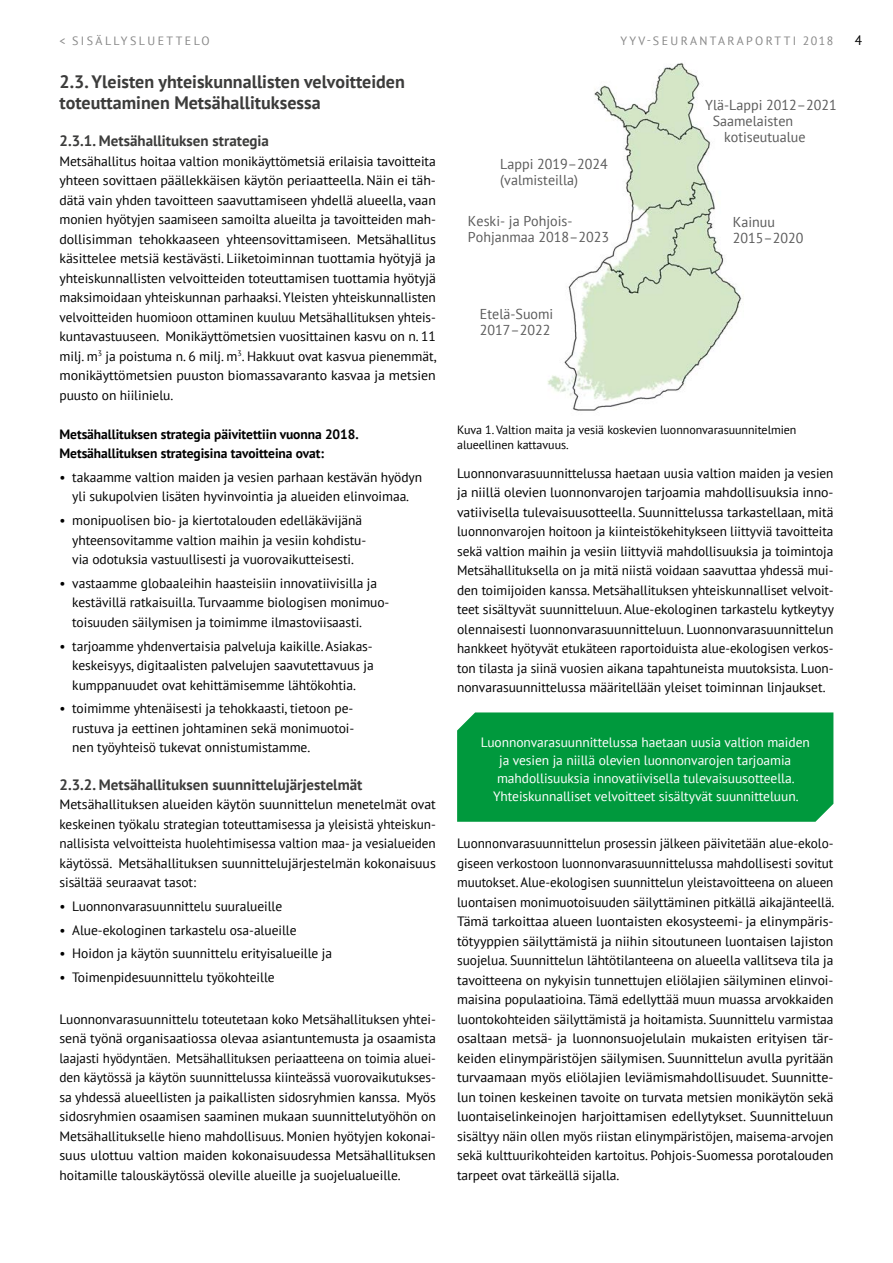
<style>
.page{position:relative;width:893px;height:1263px;background:#fff}
.page>*{position:absolute;margin:0;border:0;box-sizing:border-box;transform-origin:0 0}
.t1{font:700 18px/21px "PT Sans";color:#3c3c3b}
.t2{font:700 15px "PT Sans";color:#3c3c3b}
.t3{font:14.25px/15.8px "PT Sans";color:#5a5a5a}
.t4{font:13.5px/19.5px "PT Sans";letter-spacing:-.005em;color:#000;text-align:justify}
.t5{font:13.5px/18px "PT Sans";letter-spacing:-.005em;color:#fff;text-align:center}
.t6{font:700 13.5px/19.5px "PT Sans";letter-spacing:-.005em;color:#000}
.t7{font:12px/15px "PT Sans";letter-spacing:-.005em;color:#000}
.t8{font:12px "PT Sans";letter-spacing:.2em;color:#878787}
</style>
<div class="page">
<div style="left:457px;top:712px;width:376px;height:110px;background:#00993d"></div>
<img style="left:547px;top:63px;width:195px;height:348px">
<p class="t8" style="left:60px;top:33px;width:152px">&lt; SISÄLLYSLUETTELO</p>
<p class="t8" style="left:620px;top:33px;width:215px">YYV-SEURANTARAPORTTI 2018</p>
<p class="t4" style="left:855px;top:31px;width:9px">4</p>
<h1 class="t1" style="left:60px;top:70px;width:347px">2.3. Yleisten yhteiskunnallisten velvoitteiden toteuttaminen Metsähallituksessa</h1>
<p class="t2" style="left:60px;top:131px;width:211px">2.3.1. Metsähallituksen strategia</p>
<p class="t4" style="left:60px;top:151px;width:379px">Metsähallitus hoitaa valtion monikäyttömetsiä erilaisia tavoitteita yhteen sovittaen päällekkäisen käytön periaatteella. Näin ei täh&shy;dätä vain yhden tavoitteen saavuttamiseen yhdellä alueella, vaan monien hyötyjen saamiseen samoilta alueilta ja tavoitteiden mah&shy;dollisimman tehokkaaseen yhteensovittamiseen. Metsähallitus käsittelee metsiä kestävästi. Liiketoiminnan tuottamia hyötyjä ja yhteiskunnallisten velvoitteiden toteuttamisen tuottamia hyötyjä maksimoidaan yhteiskunnan parhaaksi. Yleisten yhteiskunnallisten velvoitteiden huomioon ottaminen kuuluu Metsähallituksen yhteis&shy;kuntavastuuseen. Monikäyttömetsien vuosittainen kasvu on n. 11 milj. m<sup>3</sup> ja poistuma n. 6 milj. m<sup>3</sup>. Hakkuut ovat kasvua pienemmät, monikäyttömetsien puuston biomassavaranto kasvaa ja metsien puusto on hiilinielu.</p>
<p class="t6" style="left:60px;top:424px;width:301px">Metsähallituksen strategia päivitettiin vuonna 2018.<br>Metsähallituksen strategisina tavoitteina ovat:</p>
<p class="t4" style="left:60px;top:467px;width:364px;text-align:center">• takaamme valtion maiden ja vesien parhaan kestävän hyödyn yli sukupolvien lisäten hyvinvointia ja alueiden elinvoimaa.</p>
<p class="t4" style="left:72px;top:510px;width:295px;text-align:left;text-indent:-13px">• monipuolisen bio- ja kiertotalouden edelläkävijänä yhteensovitamme valtion maihin ja vesiin kohdistu&shy;via odotuksia vastuullisesti ja vuorovaikutteisesti.</p>
<p class="t4" style="left:72px;top:573px;width:319px;text-align:left;text-indent:-13px">• vastaamme globaaleihin haasteisiin innovatiivisilla ja kestävillä ratkaisuilla. Turvaamme biologisen monimuo&shy;toisuuden säilymisen ja toimimme ilmastoviisaasti.</p>
<p class="t4" style="left:72px;top:636px;width:303px;text-indent:-13px">• tarjoamme yhdenvertaisia palveluja kaikille. Asiakas&shy;keskeisyys, digitaalisten palvelujen saavutettavuus ja kumppanuudet ovat kehittämisemme lähtökohtia.</p>
<p class="t4" style="left:72px;top:698px;width:284px;text-indent:-13px">• toimimme yhtenäisesti ja tehokkaasti, tietoon pe&shy;rustuva ja eettinen johtaminen sekä monimuotoi&shy;nen työyhteisö tukevat onnistumistamme.</p>
<p class="t2" style="left:60px;top:774px;width:304px">2.3.2. Metsähallituksen suunnittelujärjestelmät</p>
<p class="t4" style="left:60px;top:794px;width:378px">Metsähallituksen alueiden käytön suunnittelun menetelmät ovat keskeinen työkalu strategian toteuttamisessa ja yleisistä yhteiskun&shy;nallisista velvoitteista huolehtimisessa valtion maa- ja vesialueiden käytössä. Metsähallituksen suunnittelujärjestelmän kokonaisuus sisältää seuraavat tasot:</p>
<p class="t4" style="left:60px;top:896px;width:224px">• Luonnonvarasuunnittelu suuralueille</p>
<p class="t4" style="left:60px;top:920px;width:239px">• Alue-ekologinen tarkastelu osa-alueille</p>
<p class="t4" style="left:60px;top:943px;width:274px">• Hoidon ja käytön suunnittelu erityisalueille ja</p>
<p class="t4" style="left:60px;top:967px;width:217px">• Toimenpidesuunnittelu työkohteille</p>
<p class="t4" style="left:60px;top:1009px;width:378px">Luonnonvarasuunnittelu toteutetaan koko Metsähallituksen yhtei&shy;senä työnä organisaatiossa olevaa asiantuntemusta ja osaamista laajasti hyödyntäen. Metsähallituksen periaatteena on toimia aluei&shy;den käytössä ja käytön suunnittelussa kiinteässä vuorovaikutukses&shy;sa yhdessä alueellisten ja paikallisten sidosryhmien kanssa. Myös sidosryhmien osaamisen saaminen mukaan suunnittelutyöhön on Metsähallitukselle hieno mahdollisuus. Monien hyötyjen kokonai&shy;suus ulottuu valtion maiden kokonaisuudessa Metsähallituksen hoitamille talouskäytössä oleville alueille ja suojelualueille.</p>
<p class="t3" style="left:705px;top:97px;width:133px">Ylä-Lappi 2012–2021</p>
<p class="t3" style="left:713px;top:113px;width:82px">Saamelaisten</p>
<p class="t3" style="left:724px;top:128px;width:83px">kotiseutualue</p>
<p class="t3" style="left:500px;top:156px;width:109px">Lappi 2019–2024 (valmisteilla)</p>
<p class="t3" style="left:468px;top:213px;width:143px">Keski- ja Pohjois-<br>Pohjanmaa 2018–2023</p>
<p class="t3" style="left:733px;top:214px;width:72px">Kainuu<br>2015–2020</p>
<p class="t3" style="left:480px;top:306px;width:75px">Etelä-Suomi<br>2017–2022</p>
<p class="t7" style="left:457px;top:422px;width:341px">Kuva 1. Valtion maita ja vesiä koskevien luonnonvarasuunnitelmien alueellinen kattavuus.</p>
<p class="t4" style="left:457px;top:463px;width:378px">Luonnonvarasuunnittelussa haetaan uusia valtion maiden ja vesien ja niillä olevien luonnonvarojen tarjoamia mahdollisuuksia inno&shy;vatiivisella tulevaisuusotteella. Suunnittelussa tarkastellaan, mitä luonnonvarojen hoitoon ja kiinteistökehitykseen liittyviä tavoitteita sekä valtion maihin ja vesiin liittyviä mahdollisuuksia ja toimintoja Metsähallituksella on ja mitä niistä voidaan saavuttaa yhdessä mui&shy;den toimijoiden kanssa. Metsähallituksen yhteiskunnalliset velvoit&shy;teet sisältyvät suunnitteluun. Alue-ekologinen tarkastelu kytkeytyy olennaisesti luonnonvarasuunnitteluun. Luonnonvarasuunnittelun hankkeet hyötyvät etukäteen raportoiduista alue-ekologisen verkos&shy;ton tilasta ja siinä vuosien aikana tapahtuneista muutoksista. Luon&shy;nonvarasuunnittelussa määritellään yleiset toiminnan linjaukset.</p>
<p class="t5" style="left:481px;top:733px;width:331px">Luonnonvarasuunnittelussa haetaan uusia valtion maiden ja vesien ja niillä olevien luonnonvarojen tarjoamia mahdollisuuksia innovatiivisella tulevaisuusotteella.<br>Yhteiskunnalliset velvoitteet sisältyvät suunnitteluun.</p>
<p class="t4" style="left:457px;top:833px;width:379px">Luonnonvarasuunnittelun prosessin jälkeen päivitetään alue-ekolo&shy;giseen verkostoon luonnonvarasuunnittelussa mahdollisesti sovitut muutokset. Alue-ekologisen suunnittelun yleistavoitteena on alueen luontaisen monimuotoisuuden säilyttäminen pitkällä aikajänteellä.<br>Tämä tarkoittaa alueen luontaisten ekosysteemi- ja elinympäris&shy;tötyyppien säilyttämistä ja niihin sitoutuneen luontaisen lajiston suojelua. Suunnittelun lähtötilanteena on alueella vallitseva tila ja tavoitteena on nykyisin tunnettujen eliölajien säilyminen elinvoi&shy;maisina populaatioina. Tämä edellyttää muun muassa arvokkaiden luontokohteiden säilyttämistä ja hoitamista. Suunnittelu varmistaa osaltaan metsä- ja luonnonsuojelulain mukaisten erityisen tär&shy;keiden elinympäristöjen säilymisen. Suunnittelun avulla pyritään turvaamaan myös eliölajien leviämismahdollisuudet. Suunnitte&shy;lun toinen keskeinen tavoite on turvata metsien monikäytön sekä luontaiselinkeinojen harjoittamisen edellytykset. Suunnitteluun sisältyy näin ollen myös riistan elinympäristöjen, maisema-arvojen sekä kulttuurikohteiden kartoitus. Pohjois-Suomessa porotalouden tarpeet ovat tärkeällä sijalla.</p>
</div>
